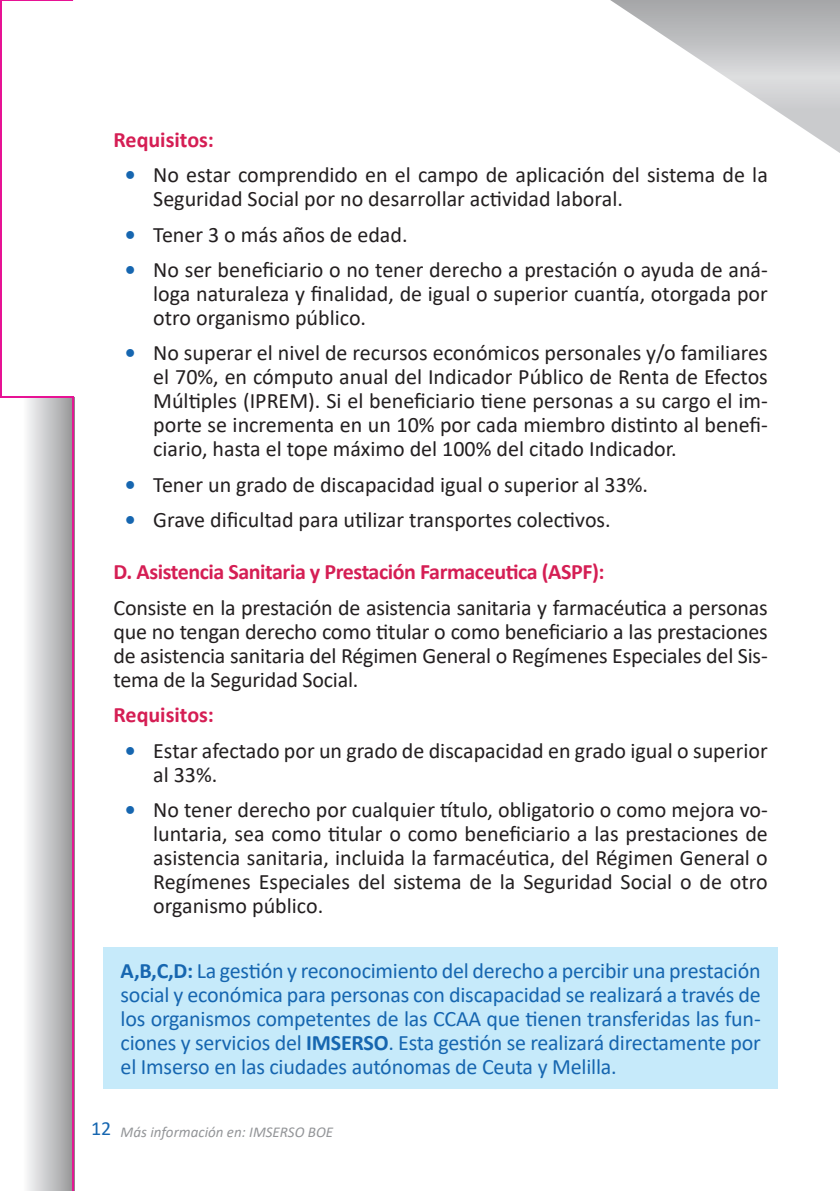
<style>
.page{position:relative;width:840px;height:1191px;background:#fff}
.page>*{position:absolute;margin:0;border:0;box-sizing:border-box;transform-origin:0 0}
.CUERPO_TEXTO{font:22px/24px "Calibri";color:#231f20;text-align:justify}
.DESTACADO_AZUL{font:22px/24px "Calibri";letter-spacing:-.01em;color:#1666b0;text-align:justify}
.CUERPO_TEXTO-2{font:700 22px "Calibri";letter-spacing:-.02em;color:#d51e54}
.CUERPO_TEXTO-3{font:700 22px "Calibri";color:#d51e54}
.t1{font:20px "Calibri";color:#1666b0}
.PIE_PAG{font:italic 15px "Calibri";color:#939598}
.s1{font-weight:700;color:#1666b0}
.s2{font-weight:700}
</style>
<div class="page">
<svg style="left:0;top:0;width:75px;height:1191px"></svg>
<svg style="left:610px;top:0;width:229px;height:152px"></svg>
<div style="left:103px;top:947px;width:674px;height:142px;background:#c6eafa"></div>
<p class="CUERPO_TEXTO-3" style="left:113px;top:124px;width:102px">Requisitos:</p>
<p class="CUERPO_TEXTO" style="left:153px;top:162px;width:615px;text-indent:-28px"><span class="s1">•</span> No estar comprendido en el campo de aplicación del sistema de la<br>Seguridad Social por no desarrollar actividad laboral.</p>
<p class="CUERPO_TEXTO" style="left:125px;top:222px;width:284px"><span class="s1">•</span> Tener 3 o más años de edad.</p>
<p class="CUERPO_TEXTO" style="left:153px;top:257px;width:615px;text-indent:-28px"><span class="s1">•</span> No ser beneficiario o no tener derecho a prestación o ayuda de aná&shy;loga naturaleza y finalidad, de igual o superior cuantía, otorgada por otro organismo público.</p>
<p class="CUERPO_TEXTO" style="left:153px;top:340px;width:615px;text-indent:-28px"><span class="s1">•</span> No superar el nivel de recursos económicos personales y/o familiares el 70%, en cómputo anual del Indicador Público de Renta de Efectos Múltiples (IPREM). Si el beneficiario tiene personas a su cargo el im&shy;porte se incrementa en un 10% por cada miembro distinto al benefi&shy;ciario, hasta el tope máximo del 100% del citado Indicador.</p>
<p class="CUERPO_TEXTO" style="left:125px;top:472px;width:524px"><span class="s1">•</span> Tener un grado de discapacidad igual o superior al 33%.</p>
<p class="CUERPO_TEXTO" style="left:125px;top:507px;width:487px"><span class="s1">•</span> Grave dificultad para utilizar transportes colectivos.</p>
<p class="CUERPO_TEXTO-2" style="left:113px;top:556px;width:492px">D. Asistencia Sanitaria y Prestación Farmaceutica (ASPF):</p>
<p class="CUERPO_TEXTO" style="left:113px;top:595px;width:655px">Consiste en la prestación de asistencia sanitaria y farmacéutica a personas que no tengan derecho como titular o como beneficiario a las prestaciones de asistencia sanitaria del Régimen General o Regímenes Especiales del Sis&shy;tema de la Seguridad Social.</p>
<p class="CUERPO_TEXTO-3" style="left:113px;top:699px;width:102px">Requisitos:</p>
<p class="CUERPO_TEXTO" style="left:153px;top:737px;width:615px;text-indent:-28px"><span class="s1">•</span> Estar afectado por un grado de discapacidad en grado igual o superior al 33%.</p>
<p class="CUERPO_TEXTO" style="left:153px;top:797px;width:615px;text-indent:-28px"><span class="s1">•</span> No tener derecho por cualquier título, obligatorio o como mejora vo&shy;luntaria, sea como titular o como beneficiario a las prestaciones de asistencia sanitaria, incluida la farmacéutica, del Régimen General o Regímenes Especiales del sistema de la Seguridad Social o de otro organismo público.</p>
<p class="DESTACADO_AZUL" style="left:120px;top:958px;width:641px"><span class="s2">A,B,C,D:</span> La gestión y reconocimiento del derecho a percibir una prestación social y económica para personas con discapacidad se realizará a través de los organismos competentes de las CCAA que tienen transferidas las fun&shy;ciones y servicios del <span class="s2">IMSERSO</span>. Esta gestión se realizará directamente por el Imserso en las ciudades autónomas de Ceuta y Melilla.</p>
<p class="t1" style="left:91px;top:1114px;width:22px">12</p>
<p class="PIE_PAG" style="left:120px;top:1121px;width:214px">Más información en: IMSERSO BOE</p>
</div>
